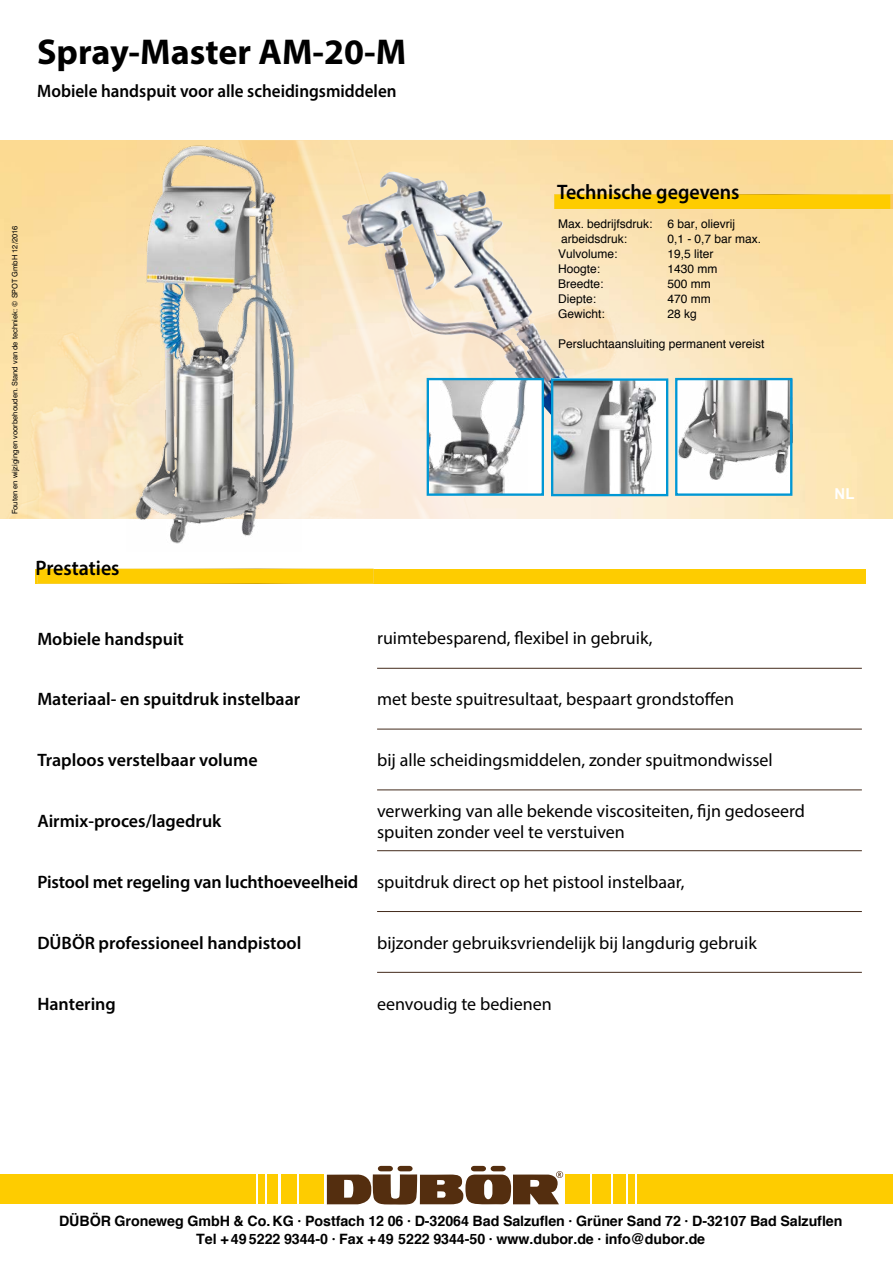
<style>
.page{position:relative;width:893px;height:1263px;background:#fff}
.page>*{position:absolute;margin:0;border:0;box-sizing:border-box;transform-origin:0 0}
.t1{font:700 36px "Myriad Pro";color:#000}
.t2{font:600 21px "Myriad Pro";color:#000;scale:.95 1}
.t3{font:18px/21px "Myriad Pro";color:#000}
.t4{font:600 18px "Myriad Pro";color:#000}
.t5{font:600 18px "Myriad Pro";color:#000;scale:.95 1}
.t6{font:700 15px "Arial";color:#fff}
.t7{font:700 14.25px/17.1px "Helvetica";letter-spacing:-.005em;color:#000;text-align:center}
.t8{font:12px/15px "Helvetica";color:#000}
.t9{font:7.5px "Swiss 721 BT";color:#000}
.s1{font-weight:600}
</style>
<div class="page">
<img style="left:0;top:140px;width:893px;height:379px">
<div style="left:35px;top:569px;width:831px;height:14px;background:#fecc00"></div>
<div style="left:565px;top:1174px;width:24px;height:30px;background:#fecc00"></div>
<div style="left:592px;top:1174px;width:18px;height:30px;background:#fecc00"></div>
<div style="left:613px;top:1174px;width:12px;height:30px;background:#fecc00"></div>
<div style="left:628px;top:1174px;width:6px;height:30px;background:#fecc00"></div>
<div style="left:638px;top:1174px;width:255px;height:30px;background:#fecc00"></div>
<div style="left:300px;top:1174px;width:24px;height:30px;background:#fecc00"></div>
<div style="left:281px;top:1174px;width:16px;height:30px;background:#fecc00"></div>
<div style="left:268px;top:1174px;width:10px;height:30px;background:#fecc00"></div>
<div style="left:259px;top:1174px;width:6px;height:30px;background:#fecc00"></div>
<div style="left:0;top:1174px;width:256px;height:30px;background:#fecc00"></div>
<svg style="left:327px;top:1166px;width:236px;height:39px"></svg>
<hr style="left:377px;top:668px;width:485px;height:1px;background:#432a1b">
<hr style="left:377px;top:729px;width:485px;height:1px;background:#432a1b">
<hr style="left:377px;top:789px;width:485px;height:1px;background:#432a1b">
<hr style="left:377px;top:850px;width:485px;height:1px;background:#432a1b">
<hr style="left:377px;top:911px;width:485px;height:1px;background:#432a1b">
<hr style="left:377px;top:972px;width:485px;height:1px;background:#432a1b">
<img style="left:126px;top:140px;width:175px;height:404px">
<img style="left:342px;top:172px;width:247px;height:244px">
<div style="left:427px;top:379px;width:117px;height:115px;background:#fff"></div>
<img style="left:430px;top:381px;width:97px;height:112px">
<div style="left:427px;top:378px;width:117px;height:118px;border:2px solid #0097d4"></div>
<div style="left:675px;top:378px;width:117px;height:116px;background:#fff"></div>
<img style="left:678px;top:380px;width:115px;height:99px">
<div style="left:675px;top:378px;width:117px;height:118px;border:2px solid #0097d4"></div>
<div style="left:552px;top:379px;width:115px;height:116px;background:#fff"></div>
<img style="left:554px;top:381px;width:101px;height:112px">
<div style="left:551px;top:378px;width:117px;height:118px;border:2px solid #0097d4"></div>
<div style="left:554px;top:194px;width:336px;height:15px;background:#fecc00"></div>
<h1 class="t1" style="left:37px;top:28px;width:370px">Spray-Master AM-20-M</h1>
<p class="t5" style="left:37px;top:79px;width:380px">Mobiele handspuit voor alle scheidingsmiddelen</p>
<p class="t9" style="left:10px;top:514px;width:290px;rotate:-90deg">Fouten en wijzigingen voorbehouden. Stand van de techniek: © SPOT GmbH 12/2016</p>
<p class="t2" style="left:35px;top:554px;width:90px">Prestaties</p>
<p class="t2" style="left:557px;top:179px;width:194px">Technische gegevens</p>
<p class="t8" style="left:558px;top:217px;width:179px">Max. bedrijfsdruk: 6 bar, olievrij arbeidsdruk:</p>
<p class="t8" style="left:668px;top:232px;width:95px">0,1 - 0,7 bar max.</p>
<p class="t8" style="left:558px;top:247px;width:61px">Vulvolume:</p>
<p class="t8" style="left:668px;top:247px;width:47px">19,5 liter</p>
<p class="t8" style="left:558px;top:262px;width:44px">Hoogte:</p>
<p class="t8" style="left:668px;top:262px;width:51px">1430 mm</p>
<p class="t8" style="left:558px;top:277px;width:47px">Breedte:</p>
<p class="t8" style="left:668px;top:277px;width:45px">500 mm</p>
<p class="t8" style="left:558px;top:292px;width:40px">Diepte:</p>
<p class="t8" style="left:668px;top:292px;width:45px">470 mm</p>
<p class="t8" style="left:558px;top:307px;width:48px">Gewicht:</p>
<p class="t8" style="left:668px;top:307px;width:31px">28 kg</p>
<p class="t8" style="left:558px;top:337px;width:208px">Persluchtaansluiting permanent vereist</p>
<p class="t4" style="left:37px;top:627px;width:148px">Mobiele handspuit</p>
<p class="t3" style="left:377px;top:628px;width:277px">ruimtebesparend, flexibel in gebruik,</p>
<p class="t4" style="left:37px;top:688px;width:264px">Materiaal- en spuitdruk instelbaar</p>
<p class="t3" style="left:377px;top:689px;width:358px">met beste spuitresultaat, bespaart grondstoffen</p>
<p class="t4" style="left:37px;top:749px;width:222px">Traploos verstelbaar volume</p>
<p class="t3" style="left:377px;top:749px;width:397px">bij alle scheidingsmiddelen, zonder spuitmondwissel</p>
<p class="t4" style="left:37px;top:809px;width:186px">Airmix-proces/lagedruk</p>
<p class="t3" style="left:377px;top:800px;width:429px">verwerking van alle bekende viscositeiten, fijn gedoseerd spuiten zonder veel te verstuiven</p>
<p class="t3" style="left:37px;top:871px;width:649px"><span class="s1">Pistool met regeling van luchthoeveelheid</span> spuitdruk direct op het pistool instelbaar,</p>
<p class="t4" style="left:37px;top:931px;width:266px">DÜBÖR professioneel handpistool</p>
<p class="t3" style="left:377px;top:932px;width:381px">bijzonder gebruiksvriendelijk bij langdurig gebruik</p>
<p class="t4" style="left:37px;top:992px;width:80px">Hantering</p>
<p class="t3" style="left:377px;top:993px;width:176px">eenvoudig te bedienen</p>
<p class="t6" style="left:834px;top:484px;width:21px">NL</p>
<p class="t7" style="left:59px;top:1213px;width:785px">DÜBÖR Groneweg GmbH &amp; Co. KG · Postfach 12 06 · D-32064 Bad Salzuflen · Grüner Sand 72 · D-32107 Bad Salzuflen<br>Tel + 49 5222 9344-0 · Fax + 49 5222 9344-50 · www.dubor.de · info@dubor.de</p>
</div>
